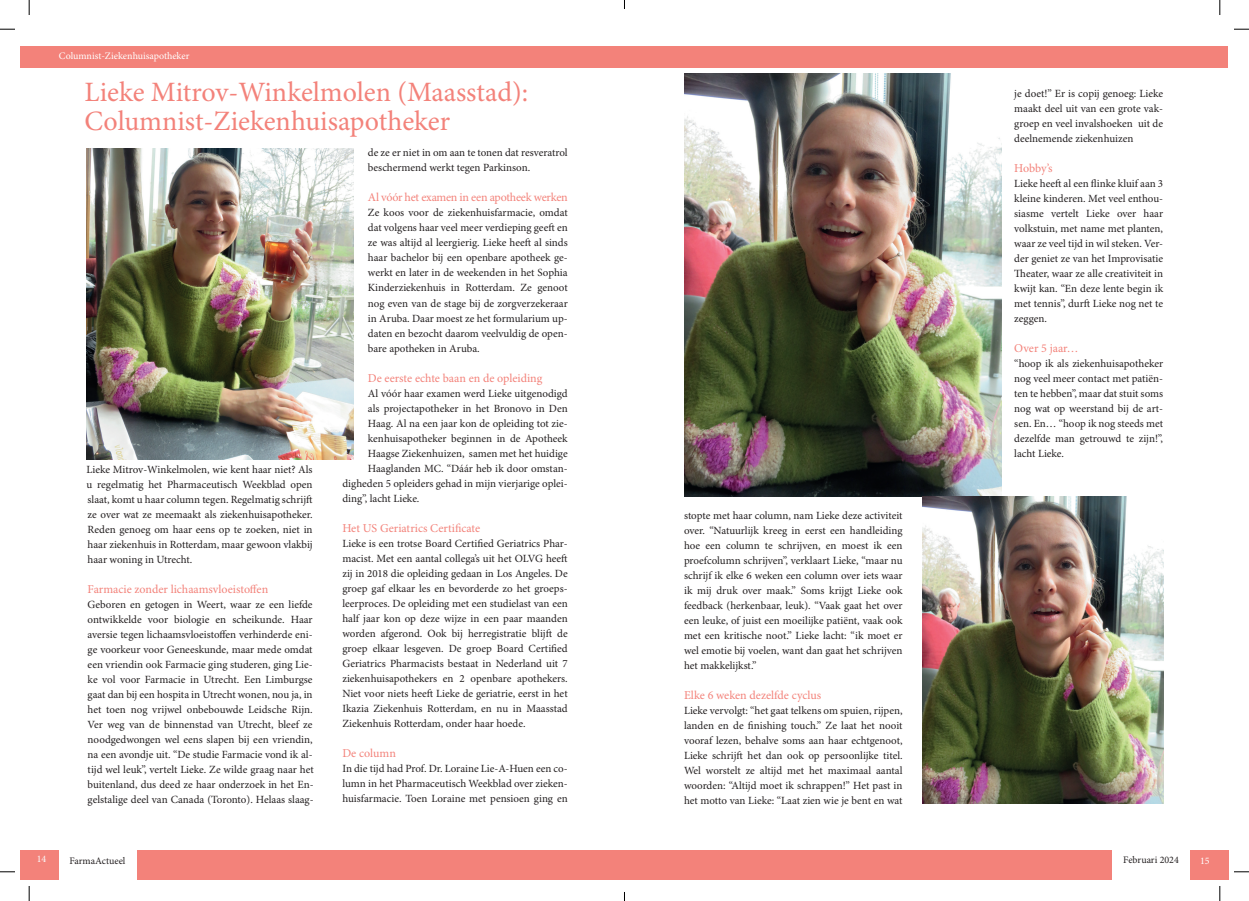
<style>
.page{position:relative;width:1249px;height:901px;background:#fff}
.page>*{position:absolute;margin:0;border:0;box-sizing:border-box;transform-origin:0 0}
.t1{font:28px/29px "Minion Pro";letter-spacing:-.005em;color:#f3827a}
.t2{font:12px "Minion Pro";letter-spacing:-.005em;color:#f3827a}
.t3{font:11px/15px "Minion Pro";color:#231f20;text-align:justify}
.t4{font:10px "Minion Pro";color:#fff}
.t5{font:10px "Minion Pro";color:#231f20}
.t6{font:10px "Minion Pro";color:#fafafa}
</style>
<div class="page">
<div style="left:137px;top:850px;width:487px;height:30px;background:#f3827a"></div>
<div style="left:21px;top:850px;width:38px;height:30px;background:#f3827a"></div>
<div style="left:624px;top:850px;width:488px;height:30px;background:#f3827a"></div>
<div style="left:1190px;top:850px;width:38px;height:30px;background:#f3827a"></div>
<img style="left:87px;top:148px;width:267px;height:311px">
<img style="left:685px;top:74px;width:316px;height:422px">
<img style="left:923px;top:496px;width:240px;height:307px">
<div style="left:21px;top:47px;width:1207px;height:21px;background:#f3827a"></div>
<svg style="left:0;top:29px;width:15px;height:1px"></svg>
<svg style="left:1234px;top:29px;width:15px;height:1px"></svg>
<svg style="left:0;top:871px;width:15px;height:1px"></svg>
<svg style="left:1234px;top:871px;width:15px;height:1px"></svg>
<svg style="left:29px;top:0;width:1px;height:15px"></svg>
<svg style="left:29px;top:886px;width:1px;height:14px"></svg>
<svg style="left:1219px;top:0;width:2px;height:15px"></svg>
<svg style="left:1219px;top:886px;width:2px;height:14px"></svg>
<p class="t4" style="left:59px;top:50px;width:132px">Columnist-Ziekenhuisapotheker</p>
<h1 class="t1" style="left:85px;top:78px;width:445px">Lieke Mitrov-Winkelmolen (Maasstad):<br>Columnist-Ziekenhuisapotheker</h1>
<p class="t3" style="left:87px;top:462px;width:228px">Lieke Mitrov-Winkelmolen, wie kent haar niet? Als u regelmatig het Pharmaceutisch Weekblad open slaat, komt u haar column tegen. Regelmatig schrijft ze over wat ze meemaakt als ziekenhuisapotheker.<br>Reden genoeg om haar eens op te zoeken, niet in haar ziekenhuis in Rotterdam, maar gewoon vlakbij haar woning in Utrecht.</p>
<p class="t2" style="left:88px;top:581px;width:182px">Farmacie zonder lichaamsvloeistoffen</p>
<p class="t3" style="left:88px;top:597px;width:228px">Geboren en getogen in Weert, waar ze een liefde ontwikkelde voor biologie en scheikunde. Haar aversie tegen lichaamsvloeistoffen verhinderde eni&shy;ge voorkeur voor Geneeskunde, maar mede omdat een vriendin ook Farmacie ging studeren, ging Lie&shy;ke vol voor Farmacie in Utrecht. Een Limburgse gaat dan bij een hospita in Utrecht wonen, nou ja, in het toen nog vrijwel onbebouwde Leidsche Rijn.<br>Ver weg van de binnenstad van Utrecht, bleef ze noodgedwongen wel eens slapen bij een vriendin, na een avondje uit. “De studie Farmacie vond ik al&shy;tijd wel leuk”, vertelt Lieke. Ze wilde graag naar het buitenland, dus deed ze haar onderzoek in het En&shy;gelstalige deel van Canada (Toronto). Helaas slaag-</p>
<p class="t3" style="left:368px;top:146px;width:201px">de ze er niet in om aan te tonen dat resveratrol beschermend werkt tegen Parkinson.</p>
<p class="t2" style="left:368px;top:190px;width:201px">Al vóór het examen in een apotheek werken</p>
<p class="t3" style="left:368px;top:206px;width:201px">Ze koos voor de ziekenhuisfarmacie, omdat dat volgens haar veel meer verdieping geeft en ze was altijd al leergierig. Lieke heeft al sinds haar bachelor bij een openbare apotheek ge&shy;werkt en later in de weekenden in het Sophia Kinderziekenhuis in Rotterdam. Ze genoot nog even van de stage bij de zorgverzekeraar in Aruba. Daar moest ze het formularium up&shy;daten en bezocht daarom veelvuldig de open&shy;bare apotheken in Aruba.</p>
<p class="t2" style="left:368px;top:370px;width:176px">De eerste echte baan en de opleiding</p>
<p class="t3" style="left:368px;top:386px;width:201px">Al vóór haar examen werd Lieke uitgenodigd</p>
<p class="t3" style="left:368px;top:401px;width:201px">als projectapotheker in het Bronovo in Den</p>
<p class="t3" style="left:368px;top:416px;width:201px">Haag. Al na een jaar kon de opleiding tot zie-</p>
<p class="t3" style="left:368px;top:431px;width:201px">kenhuisapotheker beginnen in de Apotheek</p>
<p class="t3" style="left:368px;top:446px;width:201px">Haagse Ziekenhuizen, samen met het huidige</p>
<p class="t3" style="left:368px;top:461px;width:201px">Haaglanden MC. “Dáár heb ik door omstan-</p>
<p class="t3" style="left:342px;top:476px;width:227px">digheden 5 opleiders gehad in mijn vierjarige oplei-</p>
<p class="t3" style="left:342px;top:491px;width:79px">ding”, lacht Lieke.</p>
<p class="t2" style="left:342px;top:520px;width:139px">Het US Geriatrics Certificate</p>
<p class="t3" style="left:342px;top:536px;width:227px">Lieke is een trotse Board Certified Geriatrics Phar&shy;macist. Met een aantal collega’s uit het OLVG heeft zij in 2018 die opleiding gedaan in Los Angeles. De groep gaf elkaar les en bevorderde zo het groeps&shy;leerproces. De opleiding met een studielast van een half jaar kon op deze wijze in een paar maanden worden afgerond. Ook bij herregistratie blijft de groep elkaar lesgeven. De groep Board Certified Geriatrics Pharmacists bestaat in Nederland uit 7 ziekenhuisapothekers en 2 openbare apothekers.<br>Niet voor niets heeft Lieke de geriatrie, eerst in het Ikazia Ziekenhuis Rotterdam, en nu in Maasstad Ziekenhuis Rotterdam, onder haar hoede.</p>
<p class="t2" style="left:342px;top:745px;width:55px">De column</p>
<p class="t3" style="left:342px;top:761px;width:227px">In die tijd had Prof. Dr. Loraine Lie-A-Huen een co&shy;lumn in het Pharmaceutisch Weekblad over zieken&shy;huisfarmacie. Toen Loraine met pensioen ging en</p>
<p class="t3" style="left:684px;top:508px;width:220px">stopte met haar column, nam Lieke deze activiteit over. “Natuurlijk kreeg in eerst een handleiding hoe een column te schrijven, en moest ik een proefcolumn schrijven”, verklaart Lieke, “maar nu schrijf ik elke 6 weken een column over iets waar ik mij druk over maak.” Soms krijgt Lieke ook feedback (herkenbaar, leuk). “Vaak gaat het over een leuke, of juist een moeilijke patiënt, vaak ook met een kritische noot.” Lieke lacht: “ik moet er wel emotie bij voelen, want dan gaat het schrijven het makkelijkst.”</p>
<p class="t2" style="left:684px;top:687px;width:139px">Elke 6 weken dezelfde cyclus</p>
<p class="t3" style="left:684px;top:703px;width:220px">Lieke vervolgt: “het gaat telkens om spuien, rijpen, landen en de finishing touch.” Ze laat het nooit vooraf lezen, behalve soms aan haar echtgenoot, Lieke schrijft het dan ook op persoonlijke titel.<br>Wel worstelt ze altijd met het maximaal aantal woorden: “Altijd moet ik schrappen!” Het past in het motto van Lieke: “Laat zien wie je bent en wat</p>
<p class="t3" style="left:1014px;top:86px;width:150px">je doet!” Er is copij genoeg: Lieke maakt deel uit van een grote vak&shy;groep en veel invalshoeken uit de deelnemende ziekenhuizen</p>
<p class="t2" style="left:1014px;top:161px;width:40px">Hobby’s</p>
<p class="t3" style="left:1014px;top:176px;width:150px">Lieke heeft al een flinke kluif aan 3 kleine kinderen. Met veel enthou&shy;siasme vertelt Lieke over haar volkstuin, met name met planten, waar ze veel tijd in wil steken. Ver&shy;der geniet ze van het Improvisatie Theater, waar ze alle creativiteit in kwijt kan. “En deze lente begin ik met tennis”, durft Lieke nog net te zeggen.</p>
<p class="t2" style="left:1014px;top:341px;width:66px">Over 5 jaar…</p>
<p class="t3" style="left:1014px;top:356px;width:150px">“hoop ik als ziekenhuisapotheker nog veel meer contact met patiën&shy;ten te hebben”, maar dat stuit soms nog wat op weerstand bij de art&shy;sen. En… “hoop ik nog steeds met dezelfde man getrouwd te zijn!”, lacht Lieke.</p>
<p class="t6" style="left:37px;top:852px;width:11px">14</p>
<p class="t5" style="left:69px;top:854px;width:57px">FarmaActueel</p>
<p class="t5" style="left:1123px;top:854px;width:57px">Februari 2024</p>
<p class="t4" style="left:1200px;top:854px;width:11px">15</p>
</div>
